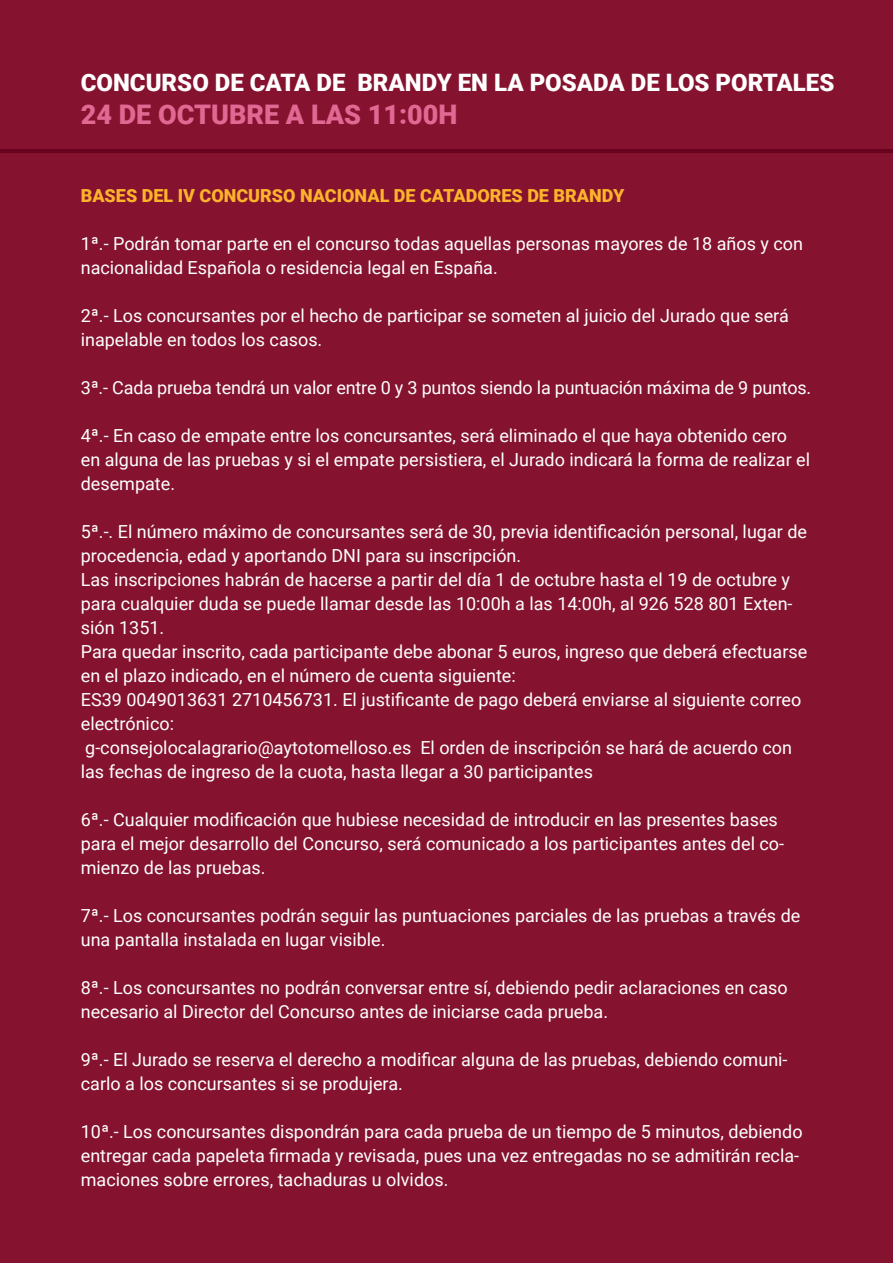
<style>
.page{position:relative;width:893px;height:1263px;background:#85122e}
.page>*{position:absolute;margin:0;border:0;box-sizing:border-box;transform-origin:0 0}
.t1{font:900 27px "Roboto";color:#e06893}
.t2{font:900 24px "Roboto";color:#fff}
.t3{font:18px/24px "Roboto";color:#fff}
.t4{font:900 18px "Roboto";color:#fcb32c}
</style>
<div class="page">
<hr style="left:0;top:150px;width:893px;height:3px;background:#69021e">
<p class="t2" style="left:81px;top:66px;width:755px">CONCURSO DE CATA DE BRANDY EN LA POSADA DE LOS PORTALES</p>
<p class="t1" style="left:81px;top:95px;width:378px">24 DE OCTUBRE A LAS 11:00H</p>
<p class="t4" style="left:81px;top:183px;width:545px">BASES DEL IV CONCURSO NACIONAL DE CATADORES DE BRANDY</p>
<p class="t3" style="left:81px;top:231px;width:724px">1ª.- Podrán tomar parte en el concurso todas aquellas personas mayores de 18 años y con nacionalidad Española o residencia legal en España.</p>
<p class="t3" style="left:81px;top:303px;width:709px">2ª.- Los concursantes por el hecho de participar se someten al juicio del Jurado que será inapelable en todos los casos.</p>
<p class="t3" style="left:81px;top:375px;width:732px">3ª.- Cada prueba tendrá un valor entre 0 y 3 puntos siendo la puntuación máxima de 9 puntos.</p>
<p class="t3" style="left:81px;top:423px;width:731px">4ª.- En caso de empate entre los concursantes, será eliminado el que haya obtenido cero en alguna de las pruebas y si el empate persistiera, el Jurado indicará la forma de realizar el desempate.</p>
<p class="t3" style="left:81px;top:519px;width:728px">5ª.-. El número máximo de concursantes será de 30, previa identificación personal, lugar de procedencia, edad y aportando DNI para su inscripción.</p>
<p class="t3" style="left:81px;top:567px;width:713px">Las inscripciones habrán de hacerse a partir del día 1 de octubre hasta el 19 de octubre y para cualquier duda se puede llamar desde las 10:00h a las 14:00h, al 926 528 801 Exten&shy;sión 1351.</p>
<p class="t3" style="left:81px;top:639px;width:728px">Para quedar inscrito, cada participante debe abonar 5 euros, ingreso que deberá efectuarse en el plazo indicado, en el número de cuenta siguiente:</p>
<p class="t3" style="left:81px;top:687px;width:722px">ES39 0049013631 2710456731. El justificante de pago deberá enviarse al siguiente correo electrónico:</p>
<p class="t3" style="left:81px;top:735px;width:713px">g-consejolocalagrario@aytotomelloso.es El orden de inscripción se hará de acuerdo con las fechas de ingreso de la cuota, hasta llegar a 30 participantes</p>
<p class="t3" style="left:81px;top:807px;width:705px">6ª.- Cualquier modificación que hubiese necesidad de introducir en las presentes bases para el mejor desarrollo del Concurso, será comunicado a los participantes antes del co&shy;mienzo de las pruebas.</p>
<p class="t3" style="left:81px;top:903px;width:721px">7ª.- Los concursantes podrán seguir las puntuaciones parciales de las pruebas a través de una pantalla instalada en lugar visible.</p>
<p class="t3" style="left:81px;top:975px;width:708px">8ª.- Los concursantes no podrán conversar entre sí, debiendo pedir aclaraciones en caso necesario al Director del Concurso antes de iniciarse cada prueba.</p>
<p class="t3" style="left:81px;top:1047px;width:708px">9ª.- El Jurado se reserva el derecho a modificar alguna de las pruebas, debiendo comuni&shy;carlo a los concursantes si se produjera.</p>
<p class="t3" style="left:81px;top:1119px;width:723px">10ª.- Los concursantes dispondrán para cada prueba de un tiempo de 5 minutos, debiendo entregar cada papeleta firmada y revisada, pues una vez entregadas no se admitirán recla&shy;maciones sobre errores, tachaduras u olvidos.</p>
</div>
